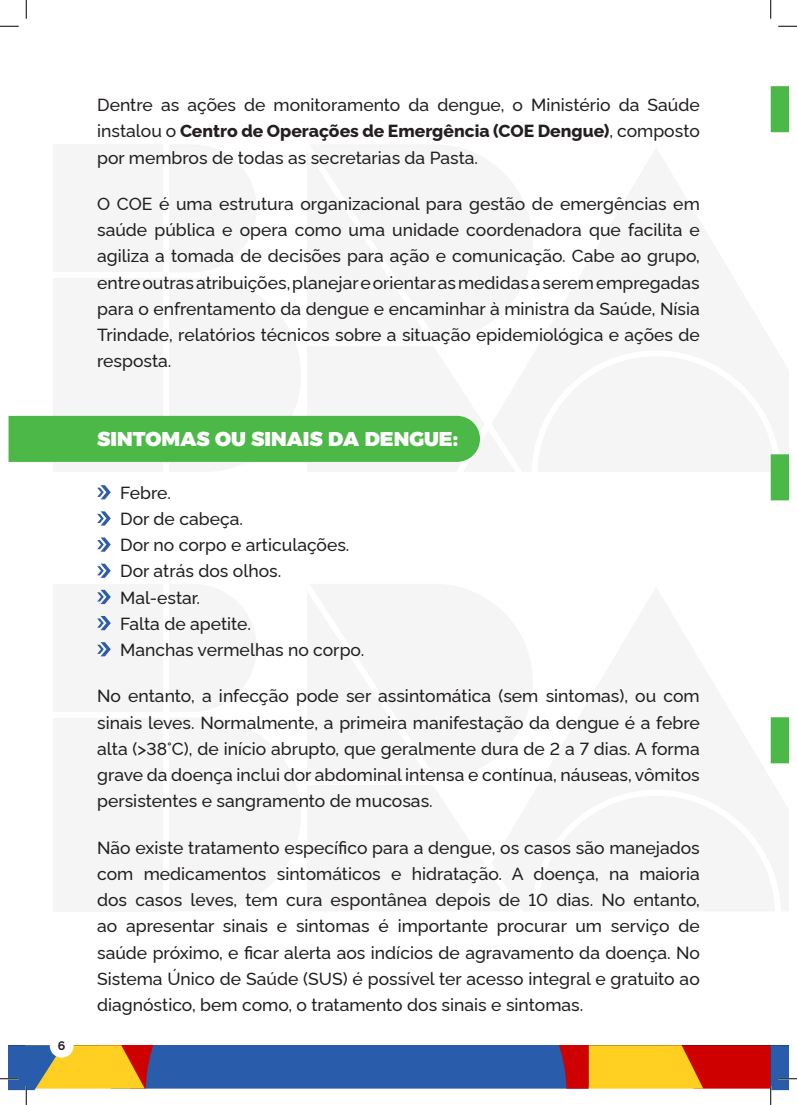
<style>
.page{position:relative;width:797px;height:1105px;background:#fff}
.page>*{position:absolute;margin:0;border:0;box-sizing:border-box;transform-origin:0 0}
.t1{font:20px "Alexandria";color:#fff}
.t2{font:500 17.5px/26.2px "Rawline";color:#231f20;text-align:justify}
.t3{font:700 12.5px "Rawline";color:#231f20}
.s1{font-weight:800}
</style>
<div class="page">
<div style="left:54px;top:718px;width:109px;height:193px;background:#f5f5f5"></div>
<div style="left:54px;top:584px;width:109px;height:128px;background:#f5f5f5"></div>
<svg style="left:770px;top:86px;width:18px;height:46px"></svg>
<svg style="left:770px;top:454px;width:18px;height:46px"></svg>
<svg style="left:770px;top:717px;width:18px;height:46px"></svg>
<div style="left:9px;top:415px;width:471px;height:47px;background:#4cb848"></div>
<svg style="left:97px;top:485px;width:14px;height:14px"></svg>
<svg style="left:97px;top:511px;width:14px;height:15px"></svg>
<svg style="left:97px;top:537px;width:14px;height:15px"></svg>
<svg style="left:97px;top:564px;width:14px;height:14px"></svg>
<svg style="left:97px;top:590px;width:14px;height:14px"></svg>
<svg style="left:97px;top:616px;width:14px;height:14px"></svg>
<svg style="left:97px;top:642px;width:14px;height:14px"></svg>
<svg style="left:0;top:25px;width:19px;height:2px"></svg>
<svg style="left:778px;top:25px;width:19px;height:2px"></svg>
<svg style="left:25px;top:0;width:2px;height:19px"></svg>
<svg style="left:770px;top:0;width:1px;height:19px"></svg>
<svg style="left:0;top:1045px;width:797px;height:60px"></svg>
<p class="t3" style="left:58px;top:1036px;width:9px">6</p>
<p class="t2" style="left:97px;top:90px;width:604px">Dentre as ações de monitoramento da dengue, o Ministério da Saúde instalou o <span class="s1">Centro de Operações de Emergência (COE Dengue)</span>, composto por membros de todas as secretarias da Pasta.</p>
<p class="t2" style="left:97px;top:189px;width:604px">O COE é uma estrutura organizacional para gestão de emergências em saúde pública e opera como uma unidade coordenadora que facilita e agiliza a tomada de decisões para ação e comunicação. Cabe ao grupo, entre outras atribuições, planejar e orientar as medidas a serem empregadas para o enfrentamento da dengue e encaminhar à ministra da Saúde, Nísia Trindade, relatórios técnicos sobre a situação epidemiológica e ações de resposta.</p>
<p class="t1" style="left:97px;top:428px;width:362px">SINTOMAS OU SINAIS DA DENGUE:</p>
<p class="t2" style="left:120px;top:478px;width:52px">Febre.</p>
<p class="t2" style="left:120px;top:504px;width:124px">Dor de cabeça.</p>
<p class="t2" style="left:120px;top:530px;width:231px">Dor no corpo e articulações.</p>
<p class="t2" style="left:120px;top:556px;width:162px">Dor atrás dos olhos.</p>
<p class="t2" style="left:120px;top:583px;width:81px">Mal-estar.</p>
<p class="t2" style="left:120px;top:609px;width:132px">Falta de apetite.</p>
<p class="t2" style="left:120px;top:635px;width:245px">Manchas vermelhas no corpo.</p>
<p class="t2" style="left:97px;top:681px;width:604px">No entanto, a infecção pode ser assintomática (sem sintomas), ou com sinais leves. Normalmente, a primeira manifestação da dengue é a febre alta (&gt;38°C), de início abrupto, que geralmente dura de 2 a 7 dias. A forma grave da doença inclui dor abdominal intensa e contínua, náuseas, vômitos persistentes e sangramento de mucosas.</p>
<p class="t2" style="left:97px;top:833px;width:604px">Não existe tratamento específico para a dengue, os casos são manejados com medicamentos sintomáticos e hidratação. A doença, na maioria dos casos leves, tem cura espontânea depois de 10 dias. No entanto, ao apresentar sinais e sintomas é importante procurar um serviço de saúde próximo, e ficar alerta aos indícios de agravamento da doença. No Sistema Único de Saúde (SUS) é possível ter acesso integral e gratuito ao diagnóstico, bem como, o tratamento dos sinais e sintomas.</p>
</div>
